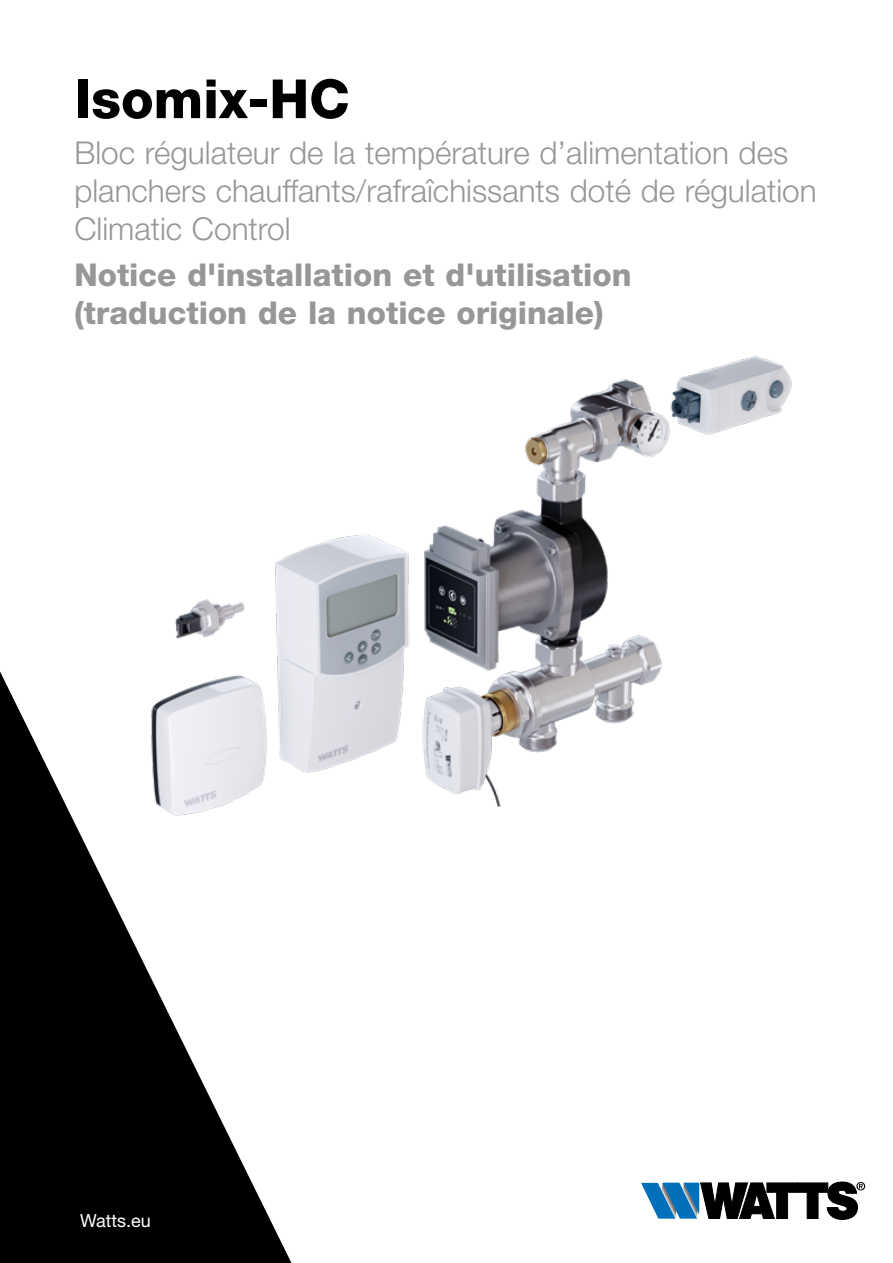
<style>
.page{position:relative;width:893px;height:1263px;background:#fff}
.page>*{position:absolute;margin:0;border:0;box-sizing:border-box;transform-origin:0 0}
.t1{font:800 54px "Helvetica Neue LT Std";color:#000}
.t2{font:300 31.5px/37.8px "Helvetica Neue LT Std";color:#979796}
.t3{font:800 31.5px/37.8px "Helvetica Neue LT Std";color:#979796}
.t4{font:18px "Helvetica Neue LT Std";color:#fff}
</style>
<div class="page">
<svg style="left:641px;top:1182px;width:224px;height:37px"></svg>
<svg style="left:0;top:671px;width:292px;height:592px;fill:#000"></svg>
<img style="left:140px;top:356px;width:652px;height:477px">
<h1 class="t1" style="left:74px;top:67px;width:277px">Isomix-HC</h1>
<p class="t2" style="left:74px;top:134px;width:744px">Bloc régulateur de la température d’alimentation des planchers chauffants/rafraîchissants doté de régulation<br>Climatic Control</p>
<p class="t3" style="left:74px;top:256px;width:559px">Notice d'installation et d'utilisation (traduction de la notice originale)</p>
<p class="t4" style="left:80px;top:1210px;width:72px">Watts.eu</p>
</div>
